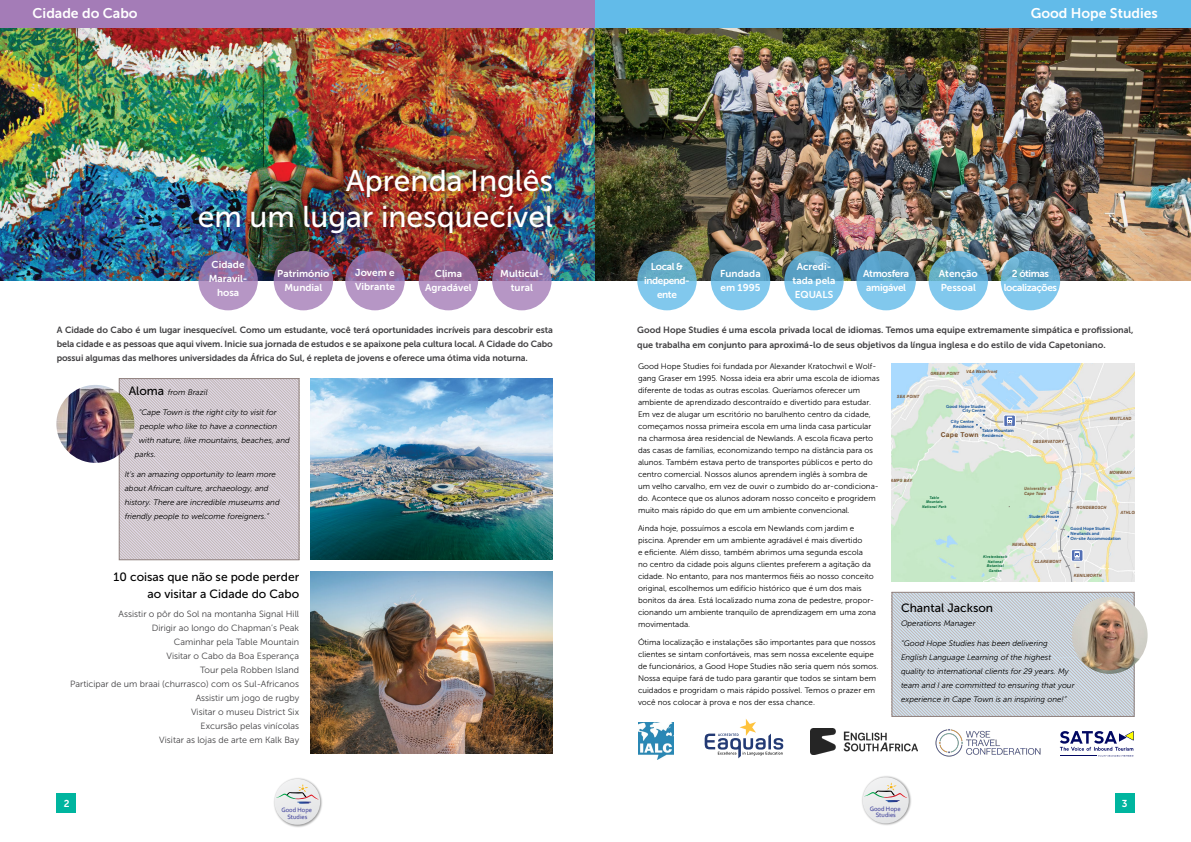
<style>
.page{position:relative;width:1191px;height:842px;background:#fff}
.page>*{position:absolute;margin:0;border:0;box-sizing:border-box;transform-origin:0 0}
.t1{font:30px/36px "Museo Sans 500";color:#fff;text-align:right}
.t2{font:14px "Museo Sans 700";color:#fff}
.t3{font:12px/16.8px "Museo Sans 500";color:#000;text-align:right}
.t4{font:10px/14px "Museo Sans 700";color:#fff;text-align:center}
.t5{font:10px/14px "Museo Sans 700";letter-spacing:-.04em;color:#fff;text-align:center}
.t6{font:10px/14px "Museo Sans 700";letter-spacing:-.03em;color:#fff}
.t7{font:9px/14px "Museo Sans 700";color:#414042;text-align:justify}
.t8{font:9px/14px "Museo Sans 300";color:#414042;text-align:right}
.t9{font:8px/12px "Museo Sans 300";color:#000}
.t10{font:italic 8px/14px "Museo Sans 300";color:#000}
.t11{font:700 6.7px "Arial Narrow";letter-spacing:.025em;color:#754d29;scale:1.25 1}
.t12{font:6.6px/6.6px "Corbel";color:#2e3092;text-align:center}
.t13{font:6.5px/6.5px "Corbel";color:#2e3092;text-align:center}
.t14{font:italic 700 4.3px/5.2px "Arial Narrow";letter-spacing:.04em;color:#754d29;scale:1.1 1}
.t15{font:4.3px/4.6px "Museo Sans 700";color:#0e4e96;text-align:right}
.t16{font:italic 700 3.8px/4.6px "Arial Narrow";letter-spacing:.04em;color:#006838;text-align:center;scale:1.1 1}
.s1{font-family:"Museo Sans 500";font-style:normal;font-size:12px}
</style>
<div class="page">
<div style="left:1115px;top:793px;width:19px;height:20px;background:#00b59f"></div>
<div style="left:57px;top:793px;width:19px;height:20px;background:#00b59f"></div>
<img style="left:274px;top:778px;width:48px;height:49px">
<div style="left:274px;top:779px;width:46px;height:46px;background:#e7e7e8;border-radius:23px"></div>
<svg style="left:276px;top:784px;width:43px;height:20px"></svg>
<img style="left:862px;top:776px;width:49px;height:49px">
<div style="left:862px;top:777px;width:46px;height:46px;background:#e7e8e9;border-radius:23px"></div>
<svg style="left:864px;top:783px;width:43px;height:19px"></svg>
<svg style="left:121px;top:380px;width:176px;height:178px;background:#d1c8cf"></svg>
<div style="left:119px;top:378px;width:180px;height:182px;border:1px solid #8f807d"></div>
<img style="left:0;top:28px;width:1191px;height:253px">
<img style="left:311px;top:378px;width:242px;height:182px">
<img style="left:310px;top:572px;width:243px;height:181px">
<svg style="left:492px;top:251px;width:59px;height:59px;background:#a482b2"></svg>
<svg style="left:198px;top:251px;width:60px;height:59px;background:#a183b4"></svg>
<svg style="left:419px;top:251px;width:59px;height:59px;background:#a57fad"></svg>
<svg style="left:345px;top:251px;width:60px;height:59px;background:#a480b0"></svg>
<svg style="left:274px;top:251px;width:59px;height:59px;background:#9f80af"></svg>
<img style="left:56px;top:385px;width:78px;height:78px;border-radius:39px">
<svg style="left:711px;top:251px;width:59px;height:59px;background:#6eb4d8"></svg>
<svg style="left:1000px;top:251px;width:60px;height:59px;background:#71b6d9"></svg>
<svg style="left:928px;top:251px;width:60px;height:59px;background:#71b8da"></svg>
<svg style="left:637px;top:251px;width:59px;height:59px;background:#71b7d7"></svg>
<svg style="left:784px;top:251px;width:59px;height:59px;background:#6fb5d8"></svg>
<svg style="left:856px;top:251px;width:60px;height:59px;background:#6db4d9"></svg>
<img style="left:891px;top:363px;width:243px;height:218px">
<div style="left:1071px;top:550px;width:12px;height:11px;background:#526fb5;border-radius:2px"></div>
<div style="left:1070px;top:549px;width:13px;height:13px;border:1px solid #fff;border-radius:2px"></div>
<svg style="left:976px;top:414px;width:104px;height:167px;background:#d7e5d6"></svg>
<svg style="left:893px;top:594px;width:239px;height:120px;background:#c8cfd7"></svg>
<div style="left:891px;top:592px;width:243px;height:124px;border:1px solid #8f807d"></div>
<img style="left:1071px;top:597px;width:76px;height:77px">
<div style="left:0;top:0;width:609px;height:28px;background:#a47cb7"></div>
<div style="left:595px;top:0;width:596px;height:28px;background:#62bbe9"></div>
<img style="left:810px;top:729px;width:107px;height:25px">
<img style="left:638px;top:723px;width:35px;height:37px">
<svg style="left:704px;top:719px;width:79px;height:39px"></svg>
<img style="left:936px;top:729px;width:105px;height:28px">
<svg style="left:1059px;top:731px;width:74px;height:26px"></svg>
<div style="left:193px;top:163px;width:365px;height:76px;background:#000;opacity:.5"></div>
<h2 class="t2" style="left:33px;top:6px;width:107px">Cidade do Cabo</h2>
<h2 class="t2" style="left:1030px;top:5px;width:129px">Good Hope Studies</h2>
<h1 class="t1" style="left:198px;top:162px;width:357px">Aprenda Inglês<br>em um lugar inesquecível</h1>
<p class="t4" style="left:209px;top:258px;width:40px">Cidade<br>Maravil&shy;hosa</p>
<p class="t4" style="left:425px;top:266px;width:48px">Clima<br>Agradável</p>
<p class="t4" style="left:355px;top:265px;width:41px;text-align:left">Jovem e<br>Vibrante</p>
<p class="t4" style="left:277px;top:267px;width:54px">Património<br>Mundial</p>
<p class="t4" style="left:500px;top:267px;width:45px">Multicul&shy;tural</p>
<p class="t5" style="left:644px;top:260px;width:47px">Local &amp; independ&shy;ente</p>
<p class="t4" style="left:792px;top:260px;width:44px">Acredi&shy;tada pela<br>EQUALS</p>
<p class="t6" style="left:863px;top:267px;width:47px">Atmosfera amigável</p>
<p class="t4" style="left:720px;top:267px;width:42px;text-align:left">Fundada em 1995</p>
<p class="t5" style="left:1003px;top:267px;width:55px">2 ótimas localizações</p>
<p class="t4" style="left:939px;top:267px;width:40px;text-align:left">Atenção<br>Pessoal</p>
<p class="t7" style="left:57px;top:323px;width:497px">A Cidade do Cabo é um lugar inesquecível. Como um estudante, você terá oportunidades incríveis para descobrir esta bela cidade e as pessoas que aqui vivem. Inicie sua jornada de estudos e se apaixone pela cultura local. A Cidade do Cabo possui algumas das melhores universidades da África do Sul, é repleta de jovens e oferece uma ótima vida noturna.</p>
<p class="t7" style="left:637px;top:323px;width:498px">Good Hope Studies é uma escola privada local de idiomas. Temos uma equipe extremamente simpática e profissional, que trabalha em conjunto para aproximá-lo de seus objetivos da língua inglesa e do estilo de vida Capetoniano.</p>
<p class="t9" style="left:638px;top:361px;width:243px">Good Hope Studies foi fundada por Alexander Kratochwil e Wolf&shy;gang Graser em 1995. Nossa ideia era abrir uma escola de idiomas diferente de todas as outras escolas. Queríamos oferecer um ambiente de aprendizado descontraído e divertido para estudar.<br>Em vez de alugar um escritório no barulhento centro da cidade, começamos nossa primeira escola em uma linda casa particular na charmosa área residencial de Newlands. A escola ficava perto das casas de famílias, economizando tempo na distância para os alunos. Também estava perto de transportes públicos e perto do centro comercial. Nossos alunos aprendem inglês à sombra de um velho carvalho, em vez de ouvir o zumbido do ar-condiciona&shy;do. Acontece que os alunos adoram nosso conceito e progridem muito mais rápido do que em um ambiente convencional.</p>
<p class="t9" style="left:638px;top:522px;width:239px">Ainda hoje, possuímos a escola em Newlands com jardim e piscina. Aprender em um ambiente agradável é mais divertido<br>e eficiente. Além disso, também abrimos uma segunda escola<br>no centro da cidade pois alguns clientes preferem a agitação da cidade. No entanto, para nos mantermos fiéis ao nosso conceito original, escolhemos um edifício histórico que é um dos mais bonitos da área. Está localizado numa zona de pedestre, propor&shy;cionando um ambiente tranquilo de aprendizagem em uma zona movimentada.</p>
<p class="t9" style="left:638px;top:636px;width:242px">Ótima localização e instalações são importantes para que nossos clientes se sintam confortáveis, mas sem nossa excelente equipe de funcionários, a Good Hope Studies não seria quem nós somos.<br>Nossa equipe fará de tudo para garantir que todos se sintam bem cuidados e progridam o mais rápido possível. Temos o prazer em você nos colocar à prova e nos der essa chance.</p>
<p class="t14" style="left:966px;top:368px;width:30px">V&amp;A Waterfront</p>
<p class="t14" style="left:930px;top:370px;width:28px">GREEN POINT</p>
<p class="t10" style="left:129px;top:386px;width:80px"><span class="s1">Aloma</span> from Brazil</p>
<p class="t10" style="left:139px;top:405px;width:139px">“Cape Town is the right city to visit for</p>
<p class="t10" style="left:140px;top:419px;width:139px">people who like to have a connection</p>
<p class="t10" style="left:139px;top:433px;width:152px">with nature, like mountains, beaches, and</p>
<p class="t10" style="left:135px;top:447px;width:23px">parks.</p>
<p class="t10" style="left:125px;top:467px;width:156px">It’s an amazing opportunity to learn more about African culture, archaeology, and history. There are incredible museums and friendly people to welcome foreigners.”</p>
<p class="t14" style="left:897px;top:393px;width:22px">SEA POINT</p>
<p class="t15" style="left:946px;top:404px;width:41px">Good Hope Studies<br>City Centre</p>
<p class="t15" style="left:951px;top:419px;width:25px;text-align:center">City Centre<br>Residence</p>
<p class="t14" style="left:1109px;top:415px;width:21px">MAITLAND</p>
<p class="t15" style="left:982px;top:428px;width:33px;text-align:left">Table Mountain<br>Residence</p>
<p class="t11" style="left:940px;top:430px;width:32px">Cape Town</p>
<p class="t14" style="left:1032px;top:439px;width:30px">OBSERVATORY</p>
<p class="t14" style="left:1109px;top:470px;width:21px">MOWBRAY</p>
<p class="t14" style="left:1120px;top:510px;width:19px">ATHLONE</p>
<p class="t14" style="left:887px;top:478px;width:24px">CAMPS BAY</p>
<p class="t14" style="left:1024px;top:486px;width:26px">Universtity of<br>Cape Town</p>
<p class="t16" style="left:922px;top:495px;width:23px">Table<br>Mountain<br>National Park</p>
<p class="t14" style="left:1076px;top:505px;width:29px">RONDEBOSCH</p>
<p class="t15" style="left:1029px;top:510px;width:32px">GHS<br>Student House</p>
<p class="t15" style="left:1070px;top:527px;width:52px;text-align:left">Good Hope Studies<br>Newlands and<br>On-site Accommodation</p>
<p class="t14" style="left:1012px;top:541px;width:23px">NEWLANDS</p>
<p class="t16" style="left:983px;top:554px;width:23px">Kirstenbosch<br>National<br>Botanical<br>Garden</p>
<p class="t14" style="left:1034px;top:558px;width:26px">CLAREMONT</p>
<h3 class="t3" style="left:114px;top:568px;width:187px">10 coisas que não se pode perder ao visitar a Cidade do Cabo</h3>
<p class="t8" style="left:70px;top:607px;width:230px">Assistir o pôr do Sol na montanha Signal Hill<br>Dirigir ao longo do Chapman’s Peak<br>Caminhar pela Table Mountain<br>Visitar o Cabo da Boa Esperança<br>Tour pela Robben Island<br>Participar de um braai (churrasco) com os Sul-Africanos Assistir um jogo de rugby<br>Visitar o museu District Six<br>Excursão pelas vinícolas<br>Visitar as lojas de arte em Kalk Bay</p>
<p class="t14" style="left:1073px;top:572px;width:27px">KENILWORTH</p>
<h3 class="t3" style="left:901px;top:600px;width:94px">Chantal Jackson</h3>
<p class="t10" style="left:901px;top:617px;width:76px">Operations Manager</p>
<p class="t10" style="left:901px;top:636px;width:175px">“Good Hope Studies has been delivering English Language Learning of the highest quality to international clients for 29 years. My team and I are committed to ensuring that your experience in Cape Town is an inspiring one!”</p>
<p class="t4" style="left:64px;top:796px;width:7px">2</p>
<p class="t4" style="left:1122px;top:796px;width:7px">3</p>
<p class="t13" style="left:281px;top:806px;width:32px">Good Hope<br>Studies</p>
<p class="t12" style="left:869px;top:805px;width:32px">Good Hope<br>Studies</p>
</div>
